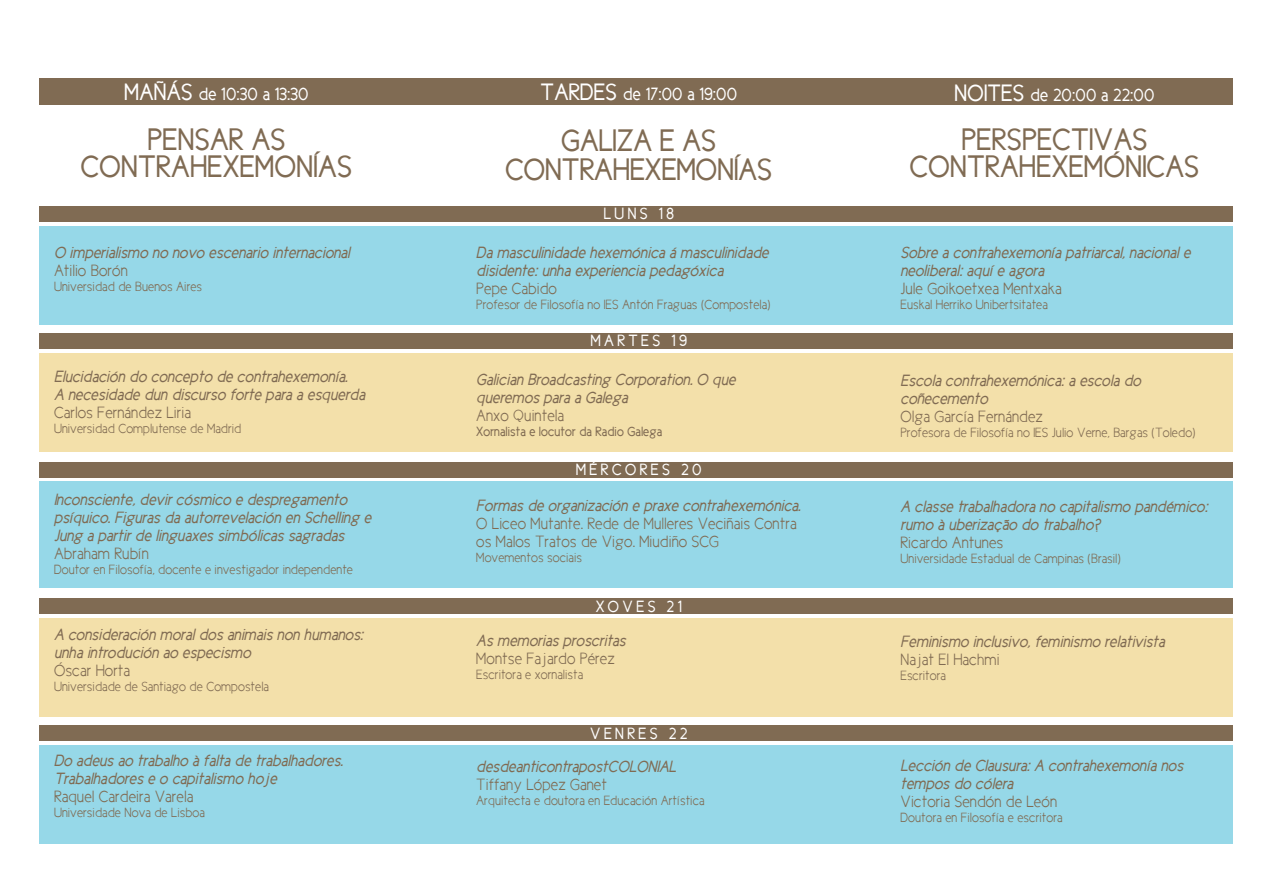
<style>
.page{position:relative;width:1263px;height:893px;background:#fff}
.page>*{position:absolute;margin:0;border:0;box-sizing:border-box;transform-origin:0 0}
.t1{font:31.5px/27px "Cicle Gordita";color:#806b53;text-align:center}
.t2{font:18px "Cicle Gordita";color:#fff}
.t3{font:italic 16.5px/18px "Cicle Gordita";color:#806b53}
.t4{font:16.5px/18px "Cicle Semi";color:#806b53}
.t5{font:16.5px "Cicle Gordita";letter-spacing:.2em;color:#fff}
.t6{font:13.5px "Cicle Semi";color:#806b53}
.t7{font:13.5px "Cicle Gordita";color:#806b53}
.s1{font-size:24px}
</style>
<div class="page">
<div style="left:39px;top:206px;width:1193px;height:16px;background:#806b53"></div>
<div style="left:39px;top:78px;width:1193px;height:27px;background:#806b53"></div>
<div style="left:39px;top:333px;width:1193px;height:16px;background:#806b53"></div>
<div style="left:39px;top:462px;width:1193px;height:15px;background:#806b53"></div>
<div style="left:39px;top:598px;width:1193px;height:16px;background:#806b53"></div>
<div style="left:39px;top:726px;width:1193px;height:15px;background:#806b53"></div>
<div style="left:39px;top:226px;width:1193px;height:99px;background:#96d8e8"></div>
<div style="left:39px;top:353px;width:1193px;height:99px;background:#f3e0aa"></div>
<div style="left:39px;top:481px;width:1193px;height:107px;background:#96d8e8"></div>
<div style="left:39px;top:618px;width:1193px;height:99px;background:#f3e0aa"></div>
<div style="left:39px;top:745px;width:1193px;height:99px;background:#96d8e8"></div>
<p class="t2" style="left:125px;top:85px;width:186px"><span class="s1">MAÑÁS</span> de 10:30 a 13:30</p>
<p class="t1" style="left:81px;top:126px;width:273px">PENSAR AS<br>CONTRAHEXEMONÍAS</p>
<p class="t3" style="left:54px;top:243px;width:297px">O imperialismo no novo escenario internacional</p>
<p class="t4" style="left:54px;top:261px;width:76px">Atilio Borón</p>
<p class="t6" style="left:54px;top:279px;width:150px">Universidad de Buenos Aires</p>
<p class="t3" style="left:54px;top:368px;width:295px">Elucidación do concepto de contrahexemonía.</p>
<p class="t3" style="left:54px;top:386px;width:313px">A necesidade dun discurso forte para a esquerda</p>
<p class="t4" style="left:54px;top:404px;width:139px">Carlos Fernández Liria</p>
<p class="t6" style="left:54px;top:422px;width:189px">Universidad Complutense de Madrid</p>
<p class="t3" style="left:54px;top:491px;width:319px">Inconsciente, devir cósmico e despregamento psíquico. Figuras da autorrevelación en Schelling e<br>Jung a partir de linguaxes simbólicas sagradas</p>
<p class="t4" style="left:54px;top:545px;width:96px">Abraham Rubín</p>
<p class="t6" style="left:54px;top:563px;width:301px">Doutor en Filosofía, docente e investigador independente</p>
<p class="t3" style="left:54px;top:626px;width:311px">A consideración moral dos animais non humanos: unha introdución ao especismo</p>
<p class="t4" style="left:54px;top:662px;width:78px">Óscar Horta</p>
<p class="t6" style="left:54px;top:680px;width:217px">Universidade de Santiago de Compostela</p>
<p class="t3" style="left:54px;top:752px;width:290px">Do adeus ao trabalho à falta de trabalhadores.<br>Trabalhadores e o capitalismo hoje</p>
<p class="t4" style="left:54px;top:788px;width:141px">Raquel Cardeira Varela</p>
<p class="t6" style="left:54px;top:806px;width:152px">Universidade Nova de Lisboa</p>
<p class="t2" style="left:540px;top:85px;width:198px"><span class="s1">TARDES</span> de 17:00 a 19:00</p>
<p class="t1" style="left:506px;top:126px;width:268px;line-height:28.5px">GALIZA E AS<br>CONTRAHEXEMONÍAS</p>
<p class="t5" style="left:604px;top:205px;width:72px">LUNS 18</p>
<p class="t3" style="left:476px;top:243px;width:294px">Da masculinidade hexemónica á masculinidade disidente: unha experiencia pedagóxica</p>
<p class="t4" style="left:476px;top:279px;width:82px">Pepe Cabido</p>
<p class="t6" style="left:476px;top:297px;width:296px">Profesor de Filosofía no IES Antón Fraguas (Compostela)</p>
<p class="t5" style="left:591px;top:332px;width:98px">MARTES 19</p>
<p class="t3" style="left:476px;top:371px;width:261px">Galician Broadcasting Corporation. O que queremos para a Galega</p>
<p class="t4" style="left:476px;top:407px;width:89px">Anxo Quintela</p>
<p class="t7" style="left:476px;top:425px;width:188px">Xornalista e locutor da Radio Galega</p>
<p class="t5" style="left:576px;top:461px;width:127px">MÉRCORES 20</p>
<p class="t3" style="left:476px;top:497px;width:326px">Formas de organización e praxe contrahexemónica.</p>
<p class="t4" style="left:476px;top:515px;width:322px">O Liceo Mutante. Rede de Mulleres Veciñais Contra os Malos Tratos de Vigo. Miudiño SCG</p>
<p class="t6" style="left:476px;top:551px;width:107px">Movementos sociais</p>
<p class="t5" style="left:596px;top:598px;width:88px">XOVES 21</p>
<p class="t3" style="left:476px;top:632px;width:151px">As memorias proscritas</p>
<p class="t4" style="left:476px;top:650px;width:140px">Montse Fajardo Pérez</p>
<p class="t6" style="left:476px;top:668px;width:108px">Escritora e xornalista</p>
<p class="t5" style="left:590px;top:725px;width:99px">VENRES 22</p>
<p class="t3" style="left:476px;top:758px;width:202px">desdeanticontrapostCOLONIAL</p>
<p class="t4" style="left:476px;top:776px;width:132px">Tiffany López Ganet</p>
<p class="t6" style="left:476px;top:794px;width:230px">Arquitecta e doutora en Educación Artística</p>
<p class="t2" style="left:955px;top:85px;width:201px"><span class="s1">NOITES</span> de 20:00 a 22:00</p>
<p class="t1" style="left:910px;top:126px;width:291px">PERSPECTIVAS<br>CONTRAHEXEMÓNICAS</p>
<p class="t3" style="left:900px;top:244px;width:292px">Sobre a contrahexemonía patriarcal, nacional e neoliberal: aquí e agora</p>
<p class="t4" style="left:900px;top:280px;width:163px">Jule Goikoetxea Mentxaka</p>
<p class="t6" style="left:900px;top:297px;width:149px">Euskal Herriko Unibertsitatea</p>
<p class="t3" style="left:900px;top:371px;width:242px">Escola contrahexemónica: a escola do coñecemento</p>
<p class="t4" style="left:900px;top:407px;width:144px">Olga García Fernández</p>
<p class="t6" style="left:900px;top:425px;width:297px">Profesora de Filosofía no IES Julio Verne, Bargas (Toledo)</p>
<p class="t3" style="left:900px;top:497px;width:309px">A classe trabalhadora no capitalismo pandémico: rumo à uberização do trabalho?</p>
<p class="t4" style="left:900px;top:533px;width:105px">Ricardo Antunes</p>
<p class="t6" style="left:900px;top:551px;width:222px">Universidade Estadual de Campinas (Brasil)</p>
<p class="t3" style="left:900px;top:632px;width:266px">Feminismo inclusivo, feminismo relativista</p>
<p class="t4" style="left:900px;top:650px;width:101px">Najat El Hachmi</p>
<p class="t6" style="left:900px;top:668px;width:47px">Escritora</p>
<p class="t3" style="left:900px;top:757px;width:284px">Lección de Clausura: A contrahexemonía nos tempos do cólera</p>
<p class="t4" style="left:900px;top:793px;width:158px">Victoria Sendón de León</p>
<p class="t6" style="left:900px;top:810px;width:164px">Doutora en Filosofía e escritora</p>
</div>
